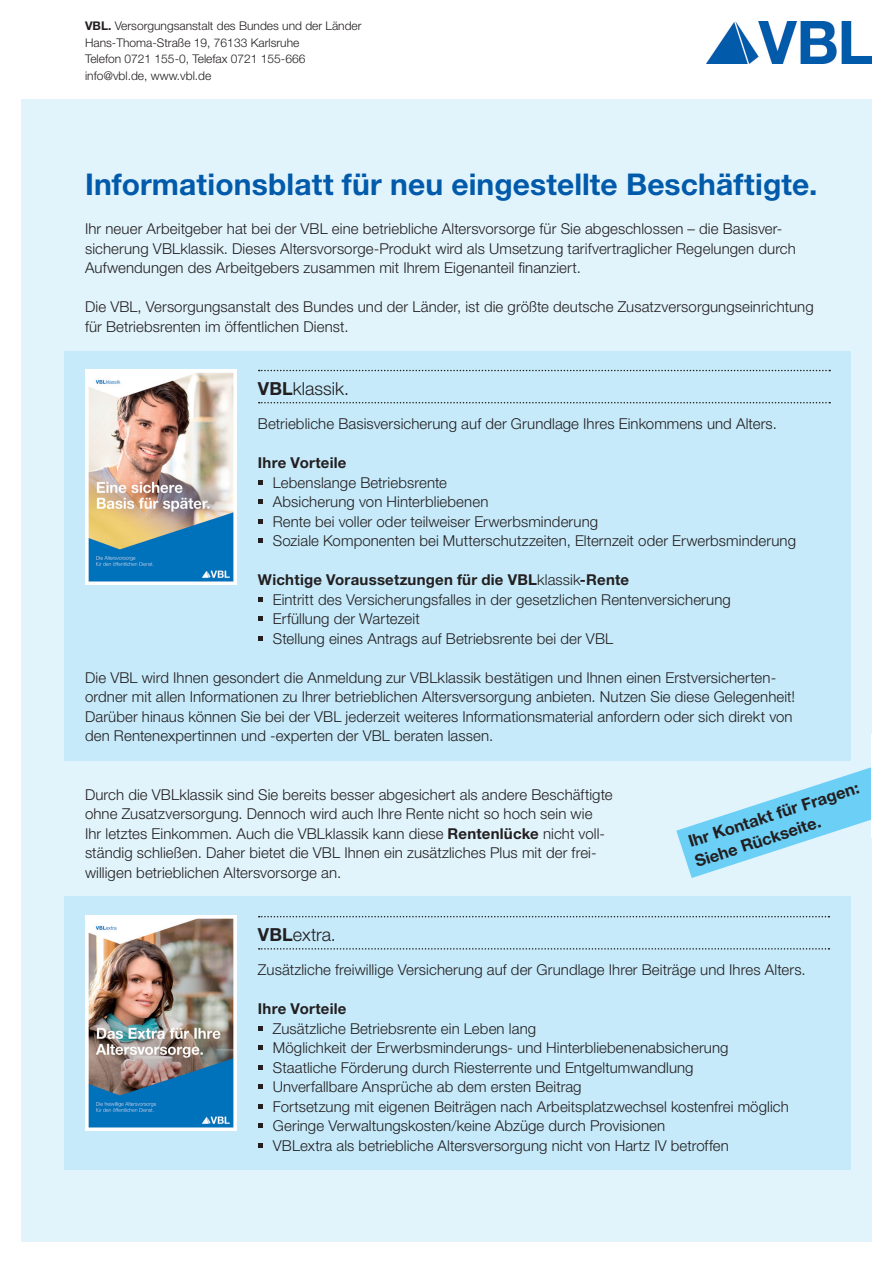
<style>
.page{position:relative;width:893px;height:1263px;background:#fff}
.page>*{position:absolute;margin:0;border:0;box-sizing:border-box;transform-origin:0 0}
.t1{font:700 30px "Helvetica Neue LT Pro";letter-spacing:.005em;color:#015aaa}
.t2{font:300 18px "Helvetica Neue LT Pro";color:#231f20}
.t3{font:700 16.5px/21px "Helvetica Neue LT Pro";color:#231f20}
.t4{font:300 15px/19.5px "Helvetica Neue LT Pro";letter-spacing:.005em;color:#231f20}
.t5{font:700 15px "Helvetica Neue LT Pro";letter-spacing:.015em;color:#231f20}
.t6{font:300 12px/16.5px "Helvetica Neue LT Pro";color:#231f20}
.s1{font-weight:700}
</style>
<div class="page">
<div style="left:21px;top:99px;width:851px;height:1143px;background:#e1f4fc"></div>
<img style="left:707px;top:21px;width:165px;height:43px">
<div style="left:64px;top:896px;width:786px;height:274px;background:#c6eafa"></div>
<div style="left:64px;top:351px;width:786px;height:409px;background:#c6eafa"></div>
<img style="left:85px;top:370px;width:152px;height:214px">
<img style="left:85px;top:916px;width:152px;height:214px">
<svg style="left:258px;top:480px;width:4px;height:4px"></svg>
<svg style="left:258px;top:500px;width:4px;height:4px"></svg>
<svg style="left:258px;top:519px;width:4px;height:4px"></svg>
<svg style="left:258px;top:539px;width:4px;height:4px"></svg>
<svg style="left:258px;top:597px;width:4px;height:4px"></svg>
<svg style="left:258px;top:617px;width:4px;height:4px"></svg>
<svg style="left:258px;top:636px;width:4px;height:4px"></svg>
<svg style="left:258px;top:1026px;width:4px;height:4px"></svg>
<svg style="left:258px;top:1046px;width:4px;height:4px"></svg>
<svg style="left:258px;top:1065px;width:4px;height:4px"></svg>
<svg style="left:258px;top:1085px;width:4px;height:4px"></svg>
<svg style="left:258px;top:1104px;width:4px;height:4px"></svg>
<svg style="left:258px;top:1124px;width:4px;height:4px"></svg>
<svg style="left:258px;top:1143px;width:4px;height:4px"></svg>
<svg style="left:676px;top:760px;width:196px;height:118px"></svg>
<svg style="left:259px;top:370px;width:571px;height:1px"></svg>
<svg style="left:259px;top:402px;width:571px;height:1px"></svg>
<svg style="left:259px;top:916px;width:570px;height:1px"></svg>
<svg style="left:259px;top:948px;width:570px;height:1px"></svg>
<p class="t6" style="left:85px;top:17px;width:278px"><span class="s1">VBL.</span> Versorgungsanstalt des Bundes und der Länder Hans-Thoma-Straße 19, 76133 Karlsruhe<br>Telefon 0721 155-0, Telefax 0721 155-666 info@vbl.de, www.vbl.de</p>
<h1 class="t1" style="left:85px;top:165px;width:734px">Informationsblatt für neu eingestellte Beschäftigte.</h1>
<p class="t4" style="left:85px;top:219px;width:712px">Ihr neuer Arbeitgeber hat bei der VBL eine betriebliche Altersvorsorge für Sie abgeschlossen – die Basisver&shy;sicherung VBLklassik. Dieses Altersvorsorge-Produkt wird als Umsetzung tarifvertraglicher Regelungen durch<br>Aufwendungen des Arbeitgebers zusammen mit Ihrem Eigenanteil finanziert.</p>
<p class="t4" style="left:85px;top:297px;width:730px">Die VBL, Versorgungsanstalt des Bundes und der Länder, ist die größte deutsche Zusatzversorgungseinrichtung für Betriebsrenten im öffentlichen Dienst.</p>
<p class="t2" style="left:258px;top:377px;width:93px"><span class="s1">VBL</span>klassik.</p>
<p class="t4" style="left:258px;top:414px;width:520px">Betriebliche Basisversicherung auf der Grundlage Ihres Einkommens und Alters.</p>
<p class="t5" style="left:258px;top:453px;width:90px">Ihre Vorteile</p>
<p class="t4" style="left:273px;top:472px;width:525px">Lebenslange Betriebsrente<br>Absicherung von Hinterbliebenen<br>Rente bei voller oder teilweiser Erwerbsminderung<br>Soziale Komponenten bei Mutterschutzzeiten, Elternzeit oder Erwerbsminderung</p>
<p class="t4" style="left:273px;top:570px;width:459px;text-indent:-15px"><span class="s1">Wichtige Voraussetzungen für die VBL</span>klassik<span class="s1">-Rente<br></span>Eintritt des Versicherungsfalles in der gesetzlichen Rentenversicherung Erfüllung der Wartezeit<br>Stellung eines Antrags auf Betriebsrente bei der VBL</p>
<p class="t4" style="left:85px;top:667px;width:712px">Die VBL wird Ihnen gesondert die Anmeldung zur VBLklassik bestätigen und Ihnen einen Erstversicherten&shy;ordner mit allen Informationen zu Ihrer betrieblichen Altersversorgung anbieten. Nutzen Sie diese Gelegenheit!<br>Darüber hinaus können Sie bei der VBL jederzeit weiteres Informationsmaterial anfordern oder sich direkt von den Rentenexpertinnen und -experten der VBL beraten lassen.</p>
<p class="t4" style="left:85px;top:784px;width:529px">Durch die VBLklassik sind Sie bereits besser abgesichert als andere Beschäftigte ohne Zusatzversorgung. Dennoch wird auch Ihre Rente nicht so hoch sein wie<br>Ihr letztes Einkommen. Auch die VBLklassik kann diese <span class="s1">Rentenlücke</span> nicht voll&shy;ständig schließen. Daher bietet die VBL Ihnen ein zusätzliches Plus mit der frei&shy;willigen betrieblichen Altersvorsorge an.</p>
<p class="t3" style="left:685px;top:831px;width:180px;rotate:-18deg">Ihr Kontakt für Fragen:<br>Siehe Rückseite.</p>
<p class="t2" style="left:258px;top:923px;width:79px"><span class="s1">VBL</span>extra.</p>
<p class="t4" style="left:258px;top:960px;width:549px">Zusätzliche freiwillige Versicherung auf der Grundlage Ihrer Beiträge und Ihres Alters.</p>
<p class="t5" style="left:258px;top:999px;width:90px">Ihre Vorteile</p>
<p class="t4" style="left:273px;top:1018px;width:517px">Zusätzliche Betriebsrente ein Leben lang<br>Möglichkeit der Erwerbsminderungs- und Hinterbliebenenabsicherung Staatliche Förderung durch Riesterrente und Entgeltumwandlung<br>Unverfallbare Ansprüche ab dem ersten Beitrag<br>Fortsetzung mit eigenen Beiträgen nach Arbeitsplatzwechsel kostenfrei möglich Geringe Verwaltungskosten/keine Abzüge durch Provisionen<br>VBLextra als betriebliche Altersversorgung nicht von Hartz IV betroffen</p>
</div>
